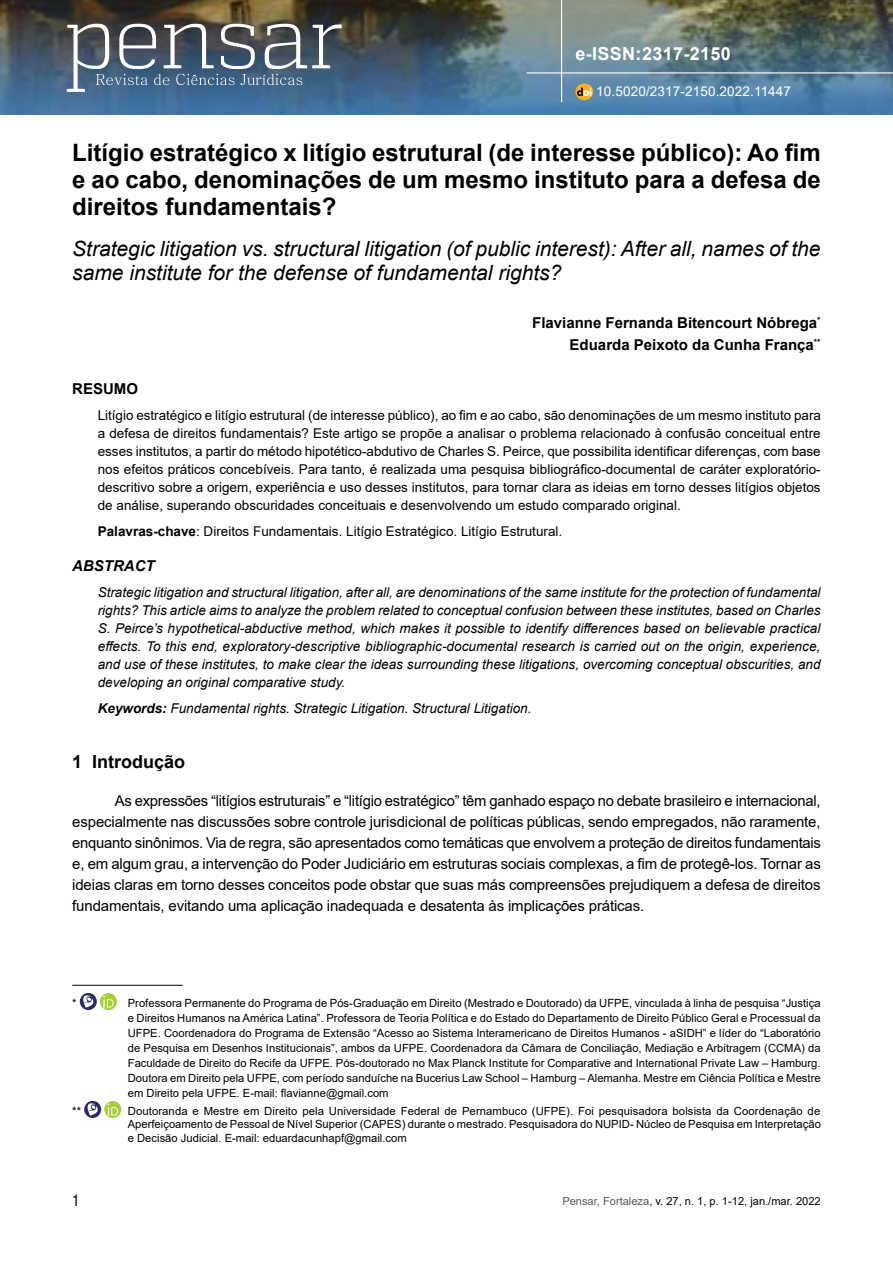
<style>
.page{position:relative;width:893px;height:1263px;background:#fff}
.page>*{position:absolute;margin:0;border:0;box-sizing:border-box;transform-origin:0 0}
.t1{font:700 24px/27px "Arial";color:#000;text-align:justify}
.t2{font:italic 21px/24px "Arial";color:#000}
.t3{font:700 18px "Arial";letter-spacing:.02em;color:#fff}
.t4{font:700 18px "Arial";color:#000}
.t5{font:15px/21px "Arial";letter-spacing:-.01em;color:#000;text-align:justify}
.t6{font:700 15px/22.2px "Arial";color:#000;text-align:right}
.t7{font:italic 700 15px "Arial";color:#000}
.t8{font:condensed 15px "Swiss 721 BT";color:#000}
.t9{font:13.5px/18px "Arial";color:#000;text-align:justify}
.t10{font:italic 13.5px/18px "Arial";color:#000;text-align:justify}
.t11{font:13.5px "Arial";letter-spacing:.01em;color:#fff}
.t12{font:11.25px/15px "Arial";color:#000;text-align:justify}
.t13{font:11.1px "Arial";color:#000}
.s1{font-weight:700}
.s2{color:#58595b}
</style>
<div class="page">
<img style="left:0;top:0;width:893px;height:115px">
<hr style="left:561px;top:0;width:1px;height:102px;background:#fff">
<hr style="left:527px;top:72px;width:366px;height:1px;background:#fff">
<svg style="left:67px;top:24px;width:275px;height:68px;background:#617282"></svg>
<svg style="left:575px;top:83px;width:18px;height:17px"></svg>
<svg style="left:577px;top:88px;width:14px;height:8px"></svg>
<hr style="left:72px;top:985px;width:111px;height:1px;background:#000">
<svg style="left:80px;top:993px;width:17px;height:17px"></svg>
<svg style="left:100px;top:993px;width:17px;height:17px"></svg>
<svg style="left:81px;top:993px;width:33px;height:14px"></svg>
<svg style="left:84px;top:1101px;width:17px;height:17px"></svg>
<svg style="left:85px;top:1100px;width:17px;height:15px"></svg>
<svg style="left:104px;top:1101px;width:17px;height:17px"></svg>
<svg style="left:108px;top:1103px;width:10px;height:12px"></svg>
<h3 class="t3" style="left:575px;top:41px;width:157px">e-ISSN:2317-2150</h3>
<p class="t11" style="left:596px;top:82px;width:196px">10.5020/2317-2150.2022.11447</p>
<h1 class="t1" style="left:72px;top:140px;width:750px">Litígio estratégico x litígio estrutural (de interesse público): Ao fim e ao cabo, denominações de um mesmo instituto para a defesa de direitos fundamentais?</h1>
<h2 class="t2" style="left:72px;top:237px;width:750px">Strategic litigation vs. structural litigation (of public interest): After all, names of the same institute for the defense of fundamental rights?</h2>
<h3 class="t6" style="left:532px;top:312px;width:290px">Flavianne Fernanda Bitencourt Nóbrega<sup>*<br></sup>Eduarda Peixoto da Cunha França<sup>**</sup></h3>
<h3 class="t6" style="left:72px;top:378px;width:67px">RESUMO</h3>
<p class="t9" style="left:98px;top:407px;width:725px">Litígio estratégico e litígio estrutural (de interesse público), ao fim e ao cabo, são denominações de um mesmo instituto para a defesa de direitos fundamentais? Este artigo se propõe a analisar o problema relacionado à confusão conceitual entre esses institutos, a partir do método hipotético-abdutivo de Charles S. Peirce, que possibilita identificar diferenças, com base nos efeitos práticos concebíveis. Para tanto, é realizada uma pesquisa bibliográfico-documental de caráter exploratório&shy;descritivo sobre a origem, experiência e uso desses institutos, para tornar clara as ideias em torno desses litígios objetos de análise, superando obscuridades conceituais e desenvolvendo um estudo comparado original.</p>
<p class="t9" style="left:98px;top:522px;width:466px"><span class="s1">Palavras-chave</span>: Direitos Fundamentais. Litígio Estratégico. Litígio Estrutural.</p>
<h3 class="t7" style="left:72px;top:556px;width:84px">ABSTRACT</h3>
<p class="t10" style="left:98px;top:584px;width:724px">Strategic litigation and structural litigation, after all, are denominations of the same institute for the protection of fundamental rights? This article aims to analyze the problem related to conceptual confusion between these institutes, based on Charles S. Peirce’s hypothetical-abductive method, which makes it possible to identify differences based on believable practical effects. To this end, exploratory-descriptive bibliographic-documental research is carried out on the origin, experience, and use of these institutes, to make clear the ideas surrounding these litigations, overcoming conceptual obscurities, and developing an original comparative study.</p>
<p class="t10" style="left:98px;top:699px;width:435px"><span class="s1">Keywords:</span> Fundamental rights. Strategic Litigation. Structural Litigation.</p>
<h3 class="t4" style="left:72px;top:749px;width:115px">1 Introdução</h3>
<p class="t5" style="left:72px;top:790px;width:750px;text-indent:43px">As expressões “litígios estruturais” e “litígio estratégico” têm ganhado espaço no debate brasileiro e internacional, especialmente nas discussões sobre controle jurisdicional de políticas públicas, sendo empregados, não raramente, enquanto sinônimos. Via de regra, são apresentados como temáticas que envolvem a proteção de direitos fundamentais e, em algum grau, a intervenção do Poder Judiciário em estruturas sociais complexas, a fim de protegê-los. Tornar as ideias claras em torno desses conceitos pode obstar que suas más compreensões prejudiquem a defesa de direitos fundamentais, evitando uma aplicação inadequada e desatenta às implicações práticas.</p>
<p class="t12" style="left:72px;top:995px;width:6px">*</p>
<p class="t12" style="left:128px;top:995px;width:694px">Professora Permanente do Programa de Pós-Graduação em Direito (Mestrado e Doutorado) da UFPE, vinculada à linha de pesquisa “Justiça e Direitos Humanos na América Latina”. Professora de Teoria Política e do Estado do Departamento de Direito Público Geral e Processual da UFPE. Coordenadora do Programa de Extensão “Acesso ao Sistema Interamericano de Direitos Humanos - aSIDH” e líder do “Laboratório de Pesquisa em Desenhos Institucionais”, ambos da UFPE. Coordenadora da Câmara de Conciliação, Mediação e Arbitragem (CCMA) da Faculdade de Direito do Recife da UFPE. Pós-doutorado no Max Planck Institute for Comparative and International Private Law – Hamburg.<br>Doutora em Direito pela UFPE, com período sanduíche na Bucerius Law School – Hamburg – Alemanha. Mestre em Ciência Política e Mestre em Direito pela UFPE. E-mail: flavianne@gmail.com</p>
<p class="t12" style="left:72px;top:1103px;width:10px">**</p>
<p class="t12" style="left:128px;top:1104px;width:695px;line-height:13.5px">Doutoranda e Mestre em Direito pela Universidade Federal de Pernambuco (UFPE). Foi pesquisadora bolsista da Coordenação de Aperfeiçoamento de Pessoal de Nível Superior (CAPES) durante o mestrado. Pesquisadora do NUPID- Núcleo de Pesquisa em Interpretação e Decisão Judicial. E-mail: eduardacunhapf@gmail.com</p>
<h3 class="t8" style="left:72px;top:1191px;width:9px">1</h3>
<p class="t13" style="left:562px;top:1193px;width:260px"><span class="s2">Pensar, Fortaleza</span>, v. 27, n. 1, p. 1-12, jan./mar. 2022</p>
</div>
